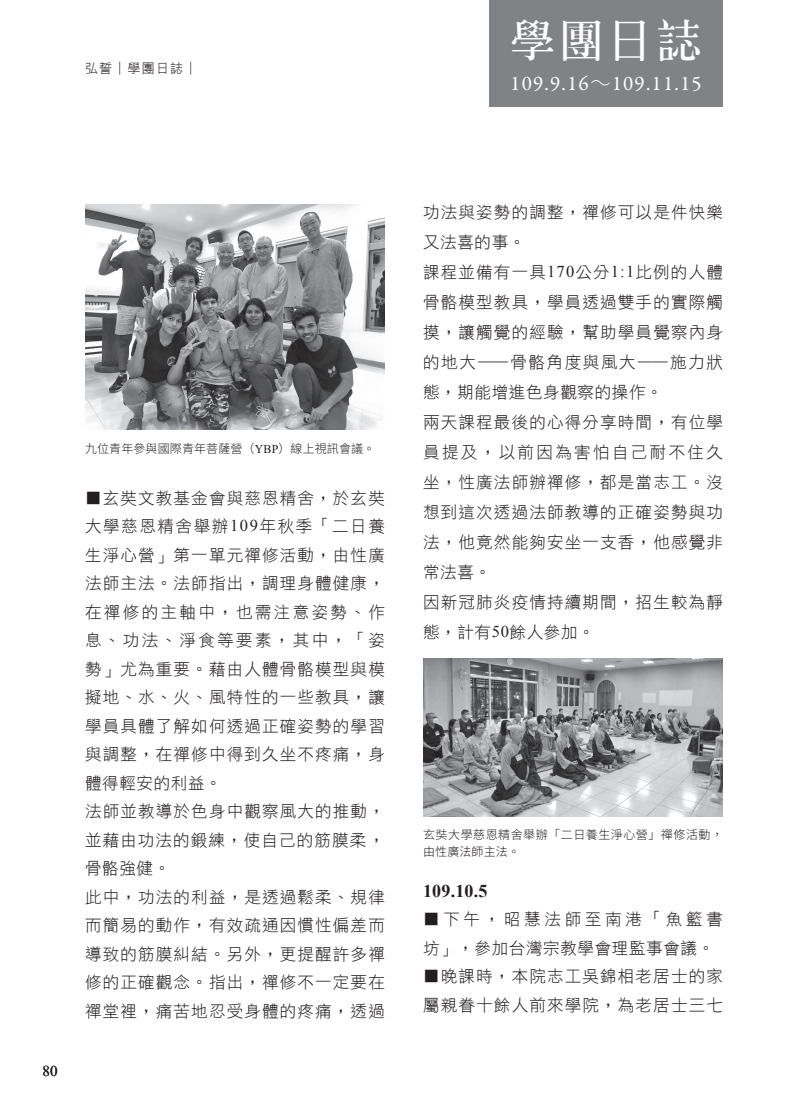
<style>
.page{position:relative;width:808px;height:1106px;background:#fff}
.page>*{position:absolute;margin:0;border:0;box-sizing:border-box;transform-origin:0 0}
.t1{font:45px "Stdsung EG Bold Big 5";color:#fff}
.t2{font:21px "Garamond Premr Pro";letter-spacing:.06em;color:#fff}
.t3{font:700 18px "Times New Roman";color:#231f20}
.t4{font:16.5px/28.5px "DF Hei Lt HKP BF";letter-spacing:.075em;color:#231f20}
.t5{font:16.5px/28.5px "DF Hei Lt HKP BF";letter-spacing:.04em;color:#231f20}
.t6{font:15px "Times New Roman";color:#231f20}
.t7{font:12.9px "DF Hei Lt HK BF";letter-spacing:.1em;color:#231f20}
.t8{font:300 12px/16.5px "Noto Sans CJ Ktc";letter-spacing:.045em;color:#231f20}
.t9{font:300 12px "Noto Sans CJ Ktc";letter-spacing:.01em;color:#231f20}
.s1{font-family:"DF Hei Lt HK BF"}
.s2{font-family:"Times New Roman";font-weight:400}
.s3{font-family:"Times New Roman"}
</style>
<div class="page">
<div style="left:489px;top:0;width:234px;height:106px;background:#808285"></div>
<img style="left:85px;top:204px;width:300px;height:225px">
<img style="left:423px;top:658px;width:300px;height:159px">
<p class="t7" style="left:85px;top:62px;width:114px">弘誓│學團日誌│</p>
<h1 class="t1" style="left:510px;top:17px;width:193px">學團日誌</h1>
<p class="t2" style="left:510px;top:70px;width:193px">109.9.16<span class="s1">～</span>109.11.15</p>
<p class="t6" style="left:43px;top:1060px;width:16px">80</p>
<p class="t9" style="left:85px;top:442px;width:292px">九位青年參與國際青年菩薩營（<span class="s2">YBP</span>）線上視訊會議。</p>
<p class="t4" style="left:85px;top:483px;width:301px">■玄奘文教基金會與慈恩精舍，於玄奘大學慈恩精舍舉辦<span class="s3">109</span>年秋季「二日養生淨心營」第一單元禪修活動，由性廣法師主法。法師指出，調理身體健康，在禪修的主軸中，也需注意姿勢、作息、功法、淨食等要素，其中，「姿勢」尤為重要。藉由人體骨骼模型與模擬地、水、火、風特性的一些教具，讓學員具體了解如何透過正確姿勢的學習與調整，在禪修中得到久坐不疼痛，身體得輕安的利益。<br>法師並教導於色身中觀察風大的推動，並藉由功法的鍛練，使自己的筋膜柔，骨骼強健。<br>此中，功法的利益，是透過鬆柔、規律而簡易的動作，有效疏通因慣性偏差而導致的筋膜糾結。另外，更提醒許多禪修的正確觀念。指出，禪修不一定要在禪堂裡，痛苦地忍受身體的疼痛，透過</p>
<p class="t4" style="left:423px;top:197px;width:301px;line-height:30px">功法與姿勢的調整，禪修可以是件快樂又法喜的事。<br>課程並備有一具<span class="s3">170</span>公分<span class="s3">1:1</span>比例的人體骨骼模型教具，學員透過雙手的實際觸摸，讓觸覺的經驗，幫助學員覺察內身的地大——骨骼角度與風大——施力狀態，期能增進色身觀察的操作。<br>兩天課程最後的心得分享時間，有位學員提及，以前因為害怕自己耐不住久坐，性廣法師辦禪修，都是當志工。沒想到這次透過法師教導的正確姿勢與功法，他竟然能夠安坐一支香，他感覺非常法喜。<br>因新冠肺炎疫情持續期間，招生較為靜態，計有<span class="s3">50</span>餘人參加。</p>
<p class="t8" style="left:423px;top:826px;width:301px">玄奘大學慈恩精舍舉辦「二日養生淨心營」禪修活動，由性廣法師主法。</p>
<p class="t3" style="left:423px;top:878px;width:66px">109.10.5</p>
<p class="t5" style="left:423px;top:905px;width:301px">■下午，昭慧法師至南港「魚籃書坊」，參加台灣宗教學會理監事會議。</p>
<p class="t4" style="left:423px;top:962px;width:301px">■晚課時，本院志工吳錦相老居士的家屬親眷十餘人前來學院，為老居士三七</p>
</div>
